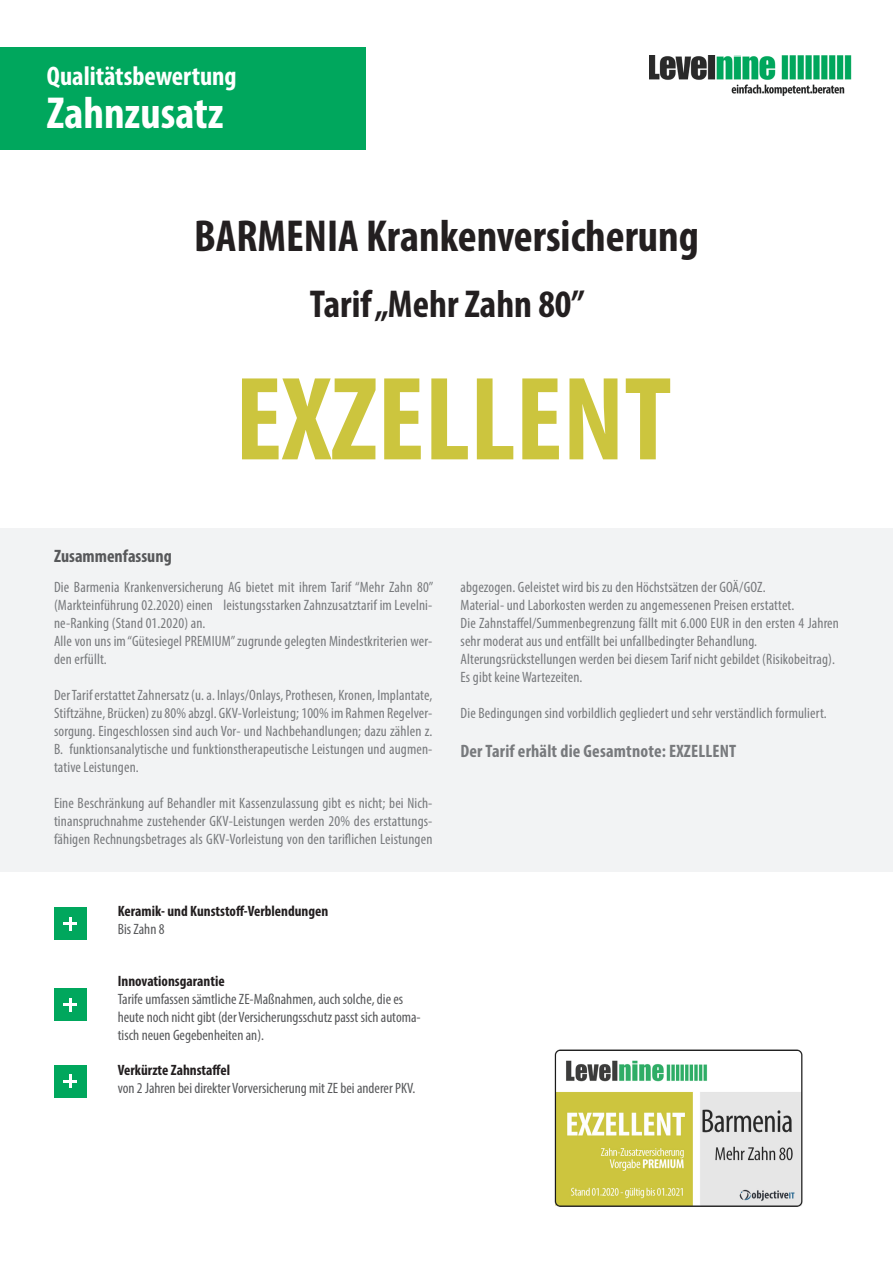
<style>
.page{position:relative;width:893px;height:1263px;background:#fff}
.page>*{position:absolute;margin:0;border:0;box-sizing:border-box;transform-origin:0 0}
.t1{font:700 condensed 120px "Myriad Pro";color:#ccc53e}
.t2{font:700 condensed 45px "Myriad Pro";color:#231f20}
.t3{font:700 condensed 45px "Myriad Pro";color:#fff}
.t4{font:700 condensed 39px "Myriad Pro";color:#231f20}
.t5{font:700 condensed 27px "Myriad Pro";color:#fff}
.t6{font:700 condensed 18px "Myriad Pro";letter-spacing:.01em;color:#787a7d}
.t7{font:700 condensed 18px "Myriad Pro";color:#57585a}
.t8{font:condensed 15px/18px "Myriad Pro";letter-spacing:.01em;color:#787a7d;text-align:justify}
.t9{font:condensed 15px/18px "Myriad Pro";color:#57585a}
.t10{font:700 condensed 15px "Myriad Pro";color:#231f20}
</style>
<div class="page">
<div style="left:54px;top:907px;width:33px;height:33px;background:#00a75d"></div>
<svg style="left:64px;top:917px;width:13px;height:13px"></svg>
<div style="left:54px;top:988px;width:33px;height:33px;background:#00a75d"></div>
<svg style="left:64px;top:998px;width:13px;height:13px"></svg>
<div style="left:54px;top:1065px;width:33px;height:33px;background:#00a75d"></div>
<svg style="left:64px;top:1075px;width:13px;height:13px"></svg>
<div style="left:0;top:528px;width:893px;height:344px;background:#f2f3f4"></div>
<div style="left:0;top:47px;width:366px;height:103px;background:#00a75d"></div>
<img style="left:650px;top:56px;width:202px;height:40px">
<img style="left:554px;top:1049px;width:249px;height:158px">
<p class="t5" style="left:47px;top:59px;width:191px">Qualitätsbewertung</p>
<p class="t3" style="left:47px;top:85px;width:178px">Zahnzusatz</p>
<p class="t2" style="left:194px;top:207px;width:506px">BARMENIA Krankenversicherung</p>
<p class="t4" style="left:310px;top:279px;width:276px">Tarif „Mehr Zahn 80”</p>
<p class="t1" style="left:235px;top:344px;width:438px">EXZELLENT</p>
<p class="t7" style="left:54px;top:545px;width:119px">Zusammenfassung</p>
<p class="t8" style="left:54px;top:578px;width:381px">Die Barmenia Krankenversicherung AG bietet mit ihrem Tarif “Mehr Zahn 80” (Markteinführung 02.2020) einen leistungsstarken Zahnzusatztarif im Levelni&shy;ne-Ranking (Stand 01.2020) an.</p>
<p class="t8" style="left:54px;top:632px;width:380px">Alle von uns im “Gütesiegel PREMIUM” zugrunde gelegten Mindestkriterien wer&shy;den erfüllt.</p>
<p class="t8" style="left:54px;top:686px;width:380px">Der Tarif erstattet Zahnersatz (u. a. Inlays/Onlays, Prothesen, Kronen, Implantate, Stiftzähne, Brücken) zu 80% abzgl. GKV-Vorleistung; 100% im Rahmen Regelver&shy;sorgung. Eingeschlossen sind auch Vor- und Nachbehandlungen; dazu zählen z.<br>B. funktionsanalytische und funktionstherapeutische Leistungen und augmen&shy;tative Leistungen.</p>
<p class="t8" style="left:54px;top:794px;width:380px">Eine Beschränkung auf Behandler mit Kassenzulassung gibt es nicht; bei Nich&shy;tinanspruchnahme zustehender GKV-Leistungen werden 20% des erstattungs&shy;fähigen Rechnungsbetrages als GKV-Vorleistung von den tariflichen Leistungen</p>
<p class="t10" style="left:118px;top:901px;width:212px">Keramik- und Kunststoff-Verblendungen</p>
<p class="t9" style="left:118px;top:920px;width:48px">Bis Zahn 8</p>
<p class="t10" style="left:118px;top:972px;width:108px">Innovationsgarantie</p>
<p class="t9" style="left:118px;top:990px;width:304px">Tarife umfassen sämtliche ZE-Maßnahmen, auch solche, die es heute noch nicht gibt (der Versicherungsschutz passt sich automa&shy;tisch neuen Gegebenheiten an).</p>
<p class="t10" style="left:118px;top:1060px;width:114px">Verkürzte Zahnstaffel</p>
<p class="t9" style="left:118px;top:1079px;width:299px">von 2 Jahren bei direkter Vorversicherung mit ZE bei anderer PKV.</p>
<p class="t8" style="left:460px;top:578px;width:307px">abgezogen. Geleistet wird bis zu den Höchstsätzen der GOÄ/GOZ.</p>
<p class="t8" style="left:460px;top:596px;width:335px">Material- und Laborkosten werden zu angemessenen Preisen erstattet.</p>
<p class="t8" style="left:460px;top:614px;width:380px">Die Zahnstaffel/Summenbegrenzung fällt mit 6.000 EUR in den ersten 4 Jahren sehr moderat aus und entfällt bei unfallbedingter Behandlung.</p>
<p class="t8" style="left:460px;top:650px;width:376px">Alterungsrückstellungen werden bei diesem Tarif nicht gebildet (Risikobeitrag).</p>
<p class="t8" style="left:460px;top:668px;width:123px">Es gibt keine Wartezeiten.</p>
<p class="t8" style="left:460px;top:704px;width:368px">Die Bedingungen sind vorbildlich gegliedert und sehr verständlich formuliert.</p>
<p class="t6" style="left:460px;top:740px;width:277px">Der Tarif erhält die Gesamtnote: EXZELLENT</p>
</div>
